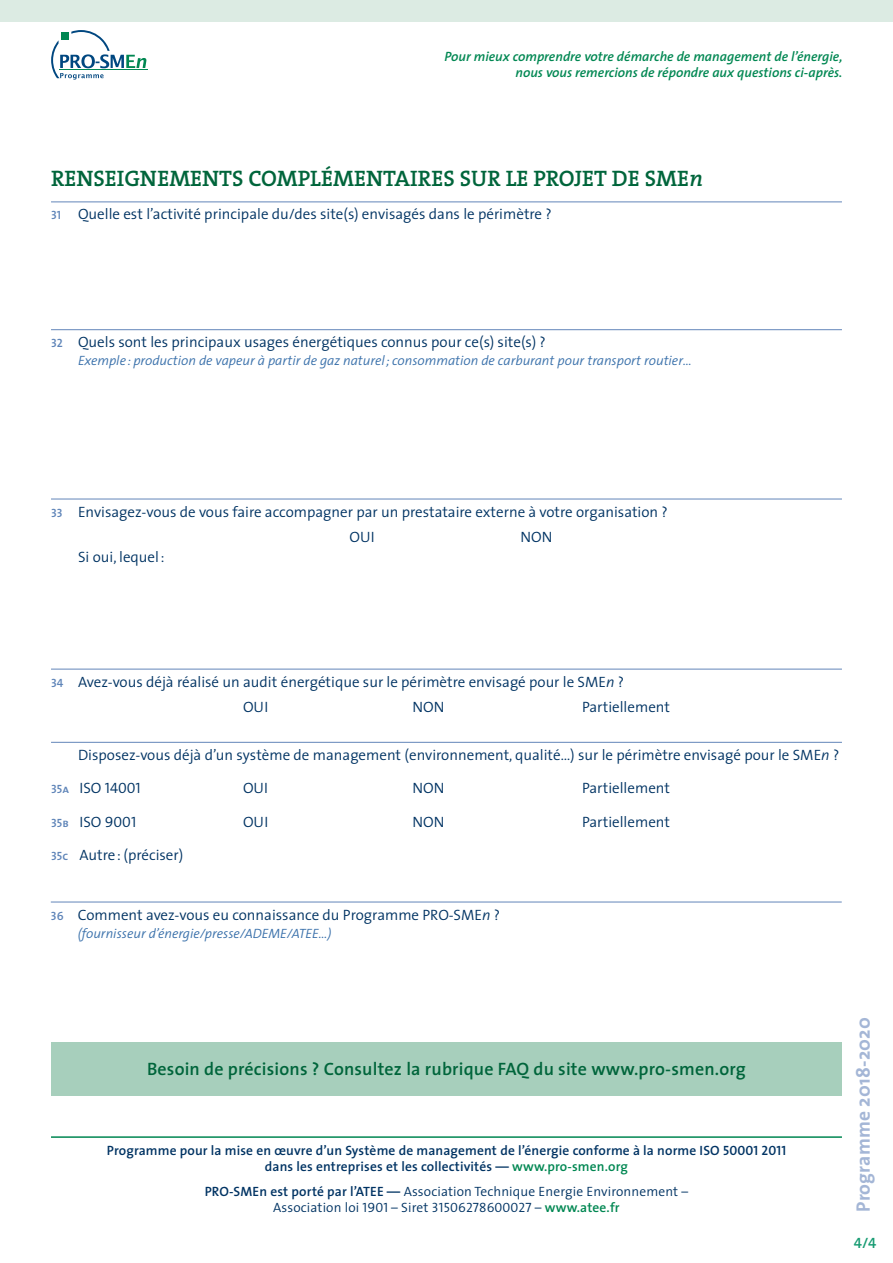
<style>
.page{position:relative;width:893px;height:1263px;background:#fff}
.page>*{position:absolute;margin:0;border:0;box-sizing:border-box;transform-origin:0 0}
.t1{font:600 22.5px "The Serif";color:#00653b}
.t2{font:700 19.5px "The Sans";letter-spacing:.01em;color:#a4b6d6}
.t3{font:600 18px "The Sans";letter-spacing:.01em;color:#00653b}
.t4{font:300 15px/25px "The Sans";color:#003363;text-align:center}
.t5{font:15px "The Sans Semi Light Caps";color:#003363}
.t6{font:15px "The Sans Semi Bold Caps";color:#189c73}
.t7{font:600 13.5px/16.2px "The Sans";letter-spacing:.01em;color:#003363;text-align:center}
.t8{font:italic 300 13.5px "The Sans";color:#3970aa}
.t9{font:300 13.5px/16.2px "The Sans";letter-spacing:.01em;color:#003363;text-align:center}
.t10{font:italic 600 13.5px/16.5px "The Sans";color:#008752;text-align:right}
.s1{font-style:italic}
.s2{font-family:"The Sans Semi Bold Caps";font-weight:400;font-size:12px;color:#5e84b8}
.s3{font-family:"The Sans Semi Bold Caps";font-size:12px;color:#5e84b8}
.s4{font-family:"The Sans";font-weight:300}
.s5{font-family:"The Sans Semi Bold Caps";font-weight:400}
.s6{color:#008752}
.s7{font-weight:600}
.s8{font-family:"The Sans Semi Light Caps";font-weight:400}
.s9{font-weight:600;color:#008752}
</style>
<div class="page">
<hr style="left:51px;top:1136px;width:791px;height:2px;background:#008752">
<hr style="left:51px;top:201px;width:791px;height:1px;background:#7493c1">
<hr style="left:51px;top:329px;width:791px;height:1px;background:#7493c1">
<hr style="left:51px;top:498px;width:791px;height:2px;background:#7493c1">
<hr style="left:51px;top:668px;width:791px;height:2px;background:#7493c1">
<hr style="left:51px;top:742px;width:791px;height:1px;background:#7493c1">
<hr style="left:51px;top:901px;width:791px;height:1px;background:#7493c1">
<div style="left:0;top:0;width:893px;height:21px;background:#dcebe3"></div>
<svg style="left:51px;top:30px;width:96px;height:50px"></svg>
<div style="left:51px;top:1042px;width:791px;height:53px;background:#a7cfbc"></div>
<p class="t10" style="left:445px;top:48px;width:400px">Pour mieux comprendre votre démarche de management de l’énergie, nous vous remercions de répondre aux questions ci-après.</p>
<h1 class="t1" style="left:51px;top:160px;width:654px">RENSEIGNEMENTS COMPLÉMENTAIRES SUR LE PROJET DE SME<span class="s1">n</span></h1>
<p class="t4" style="left:51px;top:201px;width:502px"><span class="s2">31</span> Quelle est l’activité principale du/des site(s) envisagés dans le périmètre ?</p>
<p class="t4" style="left:51px;top:329px;width:496px"><span class="s2">32</span> Quels sont les principaux usages énergétiques connus pour ce(s) site(s) ?</p>
<p class="t8" style="left:78px;top:349px;width:615px">Exemple : production de vapeur à partir de gaz naturel; consommation de carburant pour transport routier…</p>
<p class="t4" style="left:51px;top:498px;width:618px"><span class="s2">33</span> Envisagez-vous de vous faire accompagner par un prestataire externe à votre organisation ?<br>OUI</p>
<p class="t4" style="left:521px;top:523px;width:33px">NON</p>
<p class="t4" style="left:78px;top:544px;width:88px">Si oui, lequel:</p>
<p class="t4" style="left:243px;top:669px;width:383px;text-align:left;text-indent:-192px"><span class="s2">34</span> Avez-vous déjà réalisé un audit énergétique sur le périmètre envisagé pour le SME<span class="s1">n</span> ?<br>OUI</p>
<p class="t4" style="left:413px;top:694px;width:33px">NON</p>
<p class="t4" style="left:582px;top:694px;width:89px">Partiellement</p>
<p class="t4" style="left:78px;top:742px;width:763px">Disposez-vous déjà d’un système de management (environnement, qualité…) sur le périmètre envisagé pour le SME<span class="s1">n</span> ?</p>
<p class="t5" style="left:51px;top:776px;width:91px"><span class="s3">35a</span> <span class="s4">ISO</span> 14001</p>
<p class="t4" style="left:243px;top:775px;width:27px">OUI</p>
<p class="t4" style="left:413px;top:775px;width:33px">NON</p>
<p class="t4" style="left:582px;top:775px;width:89px">Partiellement</p>
<p class="t5" style="left:51px;top:809px;width:87px"><span class="s3">35b</span> <span class="s4">ISO</span> 9001</p>
<p class="t4" style="left:243px;top:809px;width:27px">OUI</p>
<p class="t4" style="left:413px;top:809px;width:33px">NON</p>
<p class="t4" style="left:582px;top:809px;width:89px">Partiellement</p>
<p class="t4" style="left:51px;top:842px;width:134px"><span class="s2">35c</span> Autre: (préciser)</p>
<p class="t4" style="left:51px;top:901px;width:451px"><span class="s2">36</span> Comment avez-vous eu connaissance du Programme PRO-SME<span class="s1">n</span> ?</p>
<p class="t8" style="left:78px;top:922px;width:255px">(fournisseur d’énergie/presse/ADEME/ATEE…)</p>
<p class="t3" style="left:147px;top:1053px;width:600px">Besoin de précisions ? Consultez la rubrique FAQ du site www.pro-smen.org</p>
<p class="t7" style="left:107px;top:1142px;width:681px">Programme pour la mise en œuvre d’un Système de management de l’énergie conforme à la norme ISO <span class="s5">50001 2011 </span>dans les entreprises et les collectivités — <span class="s6">www.pro-smen.org</span></p>
<p class="t9" style="left:205px;top:1183px;width:485px"><span class="s7">PRO-SMEn est porté par l’ATEE —</span> Association Technique Energie Environnement –<br>Association loi <span class="s8">1901</span> – Siret <span class="s8">31506278600027</span> – <span class="s9">www.atee.fr</span></p>
<h2 class="t2" style="left:847px;top:1212px;width:196px;rotate:-90deg">Programme 2018-2020</h2>
<p class="t6" style="left:854px;top:1231px;width:24px">4/4</p>
</div>
